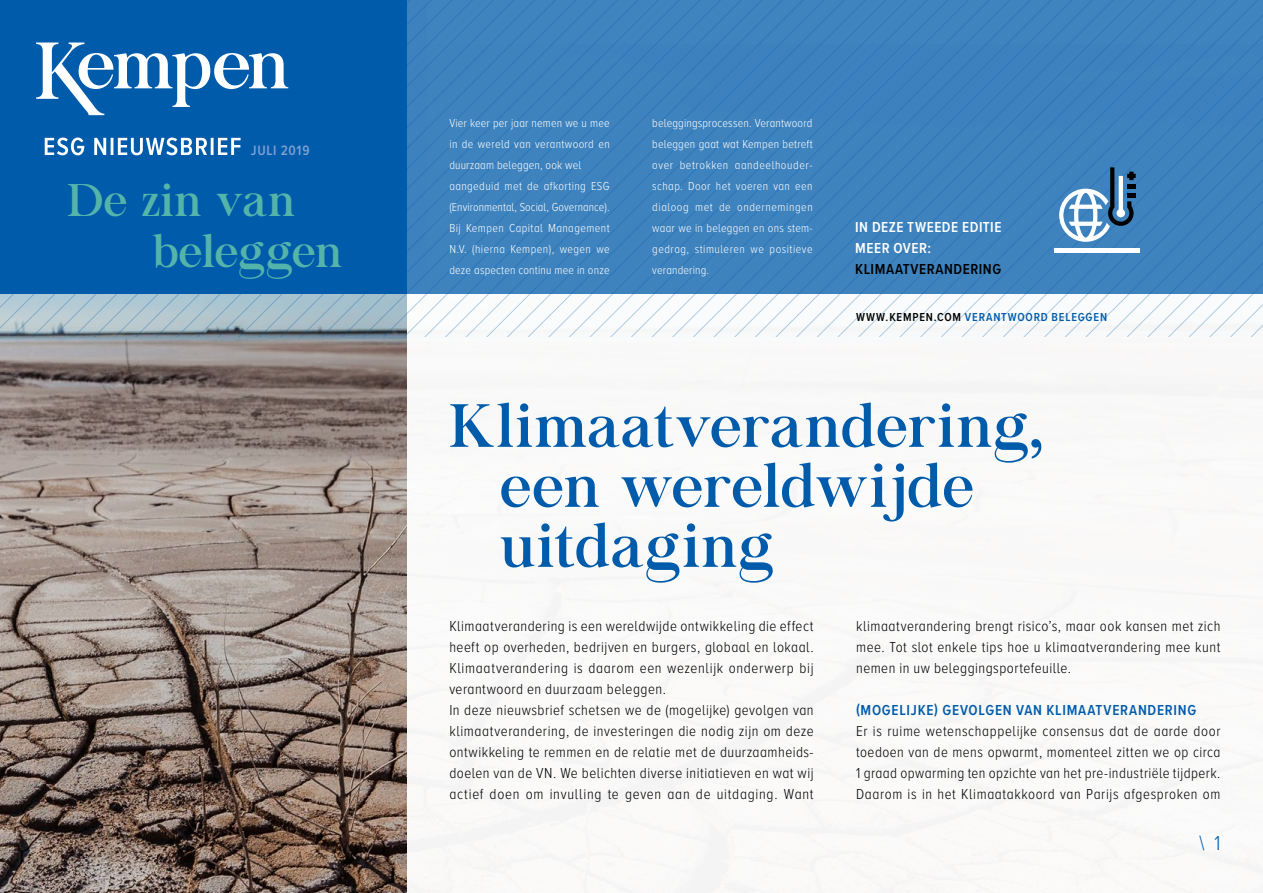
<style>
.page{position:relative;width:1263px;height:893px;background:#fff}
.page>*{position:absolute;margin:0;border:0;box-sizing:border-box;transform-origin:0 0}
.t1{font:60px/60px "Kempen Chapaza";letter-spacing:.015em;color:#005baa}
.t2{font:45px/51px "Kempen Chapaza";letter-spacing:.015em;color:#54b4aa}
.t3{font:300 21px "Proxima Nova A Cond";color:#005baa}
.t4{font:300 15px/21px "Proxima Nova A Cond";letter-spacing:.035em;color:#000;text-align:justify}
.t5{font:600 15px "Proxima Nova A Cond";letter-spacing:.05em;color:#005baa}
.t6{font:600 15px/21px "Proxima Nova A Cond";letter-spacing:.035em;color:#fff}
.t7{font:600 15px "Proxima Nova A Cond";letter-spacing:.035em;color:#000}
.t8{font:600 14.1px "Proxima Nova A Cond";letter-spacing:.05em;color:#80a0d3}
.t9{font:300 12px/21px "Proxima Nova A Cond";letter-spacing:.015em;color:#fff}
.t10{font:600 12px "Proxima Nova A Cond";letter-spacing:.07em;color:#005baa}
.s1{color:#000}
</style>
<div class="page">
<img style="left:0;top:337px;width:407px;height:556px">
<svg style="left:0;top:293px;width:1263px;height:44px"></svg>
<svg style="left:0;top:0;width:1263px;height:293px;background:#2b77b8"></svg>
<hr style="left:1055px;top:248px;width:85px;height:4px;background:#fff">
<svg style="left:1059px;top:167px;width:77px;height:75px"></svg>
<svg style="left:36px;top:43px;width:252px;height:72px"></svg>
<svg style="left:45px;top:138px;width:196px;height:17px"></svg>
<p class="t8" style="left:251px;top:140px;width:60px">JULI 2019</p>
<h2 class="t2" style="left:153px;top:179px;width:191px;text-indent:-85px">De zin van beleggen</h2>
<p class="t9" style="left:449px;top:112px;width:162px">Vier keer per jaar nemen we u mee in de wereld van verantwoord en duurzaam beleggen, ook wel aangeduid met de afkorting ESG (Environmental, Social, Governance).<br>Bij Kempen Capital Management<br>N.V. (hierna Kempen), wegen we deze aspecten continu mee in onze</p>
<p class="t9" style="left:652px;top:112px;width:162px;text-align:justify">beleggingsprocessen. Verantwoord beleggen gaat wat Kempen betreft over betrokken aandeelhouder&shy;schap. Door het voeren van een dialoog met de ondernemingen waar we in beleggen en ons stem&shy;gedrag, stimuleren we positieve verandering.</p>
<p class="t6" style="left:855px;top:216px;width:148px">IN DEZE TWEEDE EDITIE<br>MEER OVER:</p>
<p class="t7" style="left:855px;top:258px;width:147px">KLIMAATVERANDERING</p>
<p class="t10" style="left:856px;top:308px;width:252px"><span class="s1">WWW.KEMPEN.COM</span> VERANTWOORD BELEGGEN</p>
<h1 class="t1" style="left:500px;top:401px;width:544px;text-indent:-51px">Klimaatverandering, een wereldwijde uitdaging</h1>
<p class="t4" style="left:449px;top:615px;width:366px;text-align:left">Klimaatverandering is een wereldwijde ontwikkeling die effect heeft op overheden, bedrijven en burgers, globaal en lokaal.<br>Klimaatverandering is daarom een wezenlijk onderwerp bij verantwoord en duurzaam beleggen.<br>In deze nieuwsbrief schetsen we de (mogelijke) gevolgen van klimaatverandering, de investeringen die nodig zijn om deze ontwikkeling te remmen en de relatie met de duurzaamheids&shy;doelen van de VN. We belichten diverse initiatieven en wat wij actief doen om invulling te geven aan de uitdaging. Want</p>
<p class="t4" style="left:856px;top:615px;width:366px">klimaatverandering brengt risico’s, maar ook kansen met zich mee. Tot slot enkele tips hoe u klimaatverandering mee kunt nemen in uw beleggingsportefeuille.</p>
<p class="t5" style="left:856px;top:699px;width:342px">(MOGELIJKE) GEVOLGEN VAN KLIMAATVERANDERING</p>
<p class="t4" style="left:856px;top:720px;width:366px">Er is ruime wetenschappelijke consensus dat de aarde door toedoen van de mens opwarmt, momenteel zitten we op circa 1 graad opwarming ten opzichte van het pre-industriële tijdperk.<br>Daarom is in het Klimaatakkoord van Parijs afgesproken om</p>
<h3 class="t3" style="left:1199px;top:828px;width:23px">\ 1</h3>
</div>
